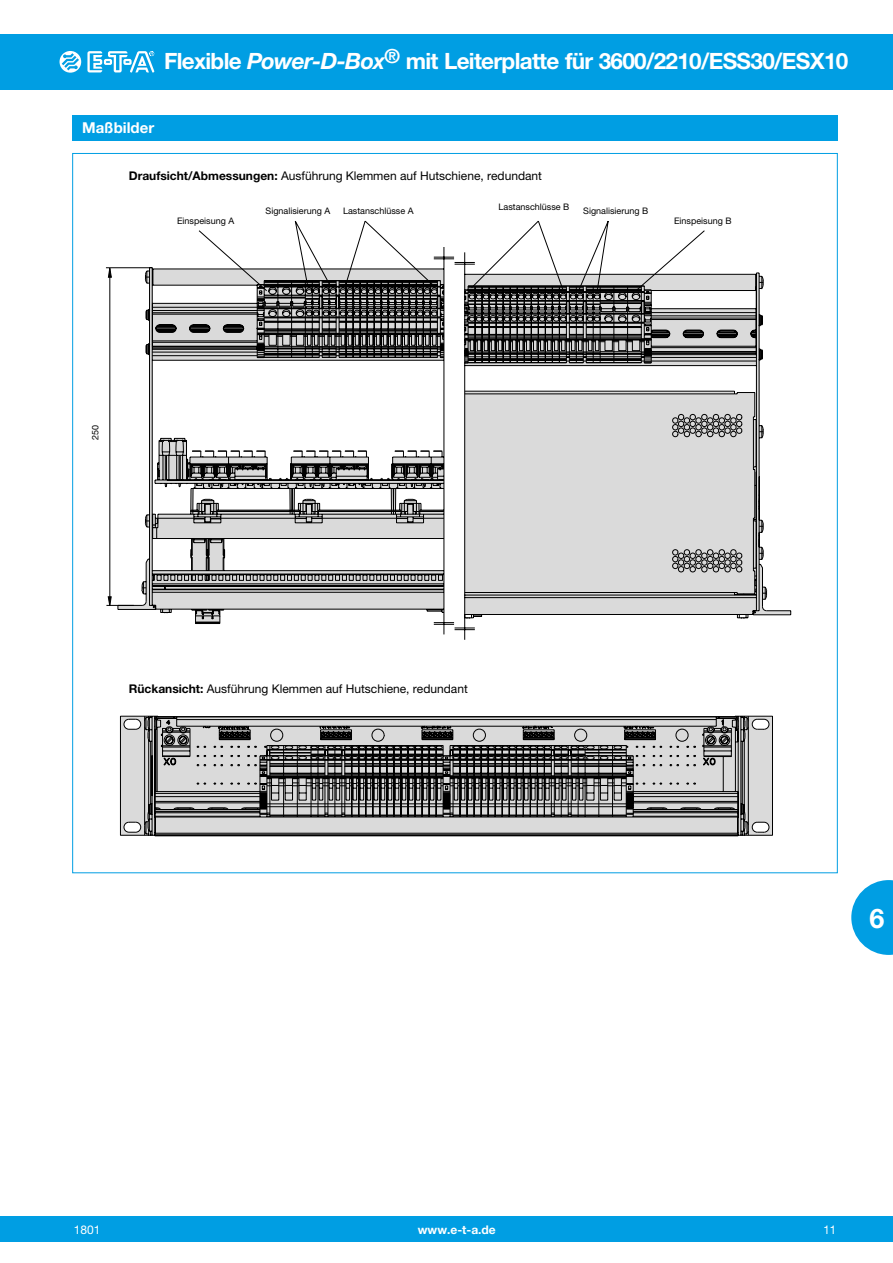
<style>
.page{position:relative;width:893px;height:1263px;background:#fff}
.page>*{position:absolute;margin:0;border:0;box-sizing:border-box;transform-origin:0 0}
.t1{font:700 27px "Helvetica Neue LT";color:#fff}
.t2{font:700 22.5px "Helvetica Neue LT";letter-spacing:-.03em;color:#fff}
.t3{font:700 15px "Helvetica Neue LT";color:#fff}
.t4{font:12px "Helvetica Neue LT";color:#000}
.t5{font:700 12px "Helvetica Neue LT";color:#fff}
.t6{font:12px "Helvetica Neue LT";color:#fff}
.t7{font:12px "Helvetica Neue LT";color:#fff;scale:.95 1}
.t8{font:9px "Helvetica Neue LT";color:#000}
.s1{font-style:italic}
.s2{font-weight:700}
</style>
<div class="page">
<div style="left:0;top:1216px;width:893px;height:26px;background:#009ee3"></div>
<div style="left:0;top:34px;width:893px;height:55px;background:#009ee3"></div>
<svg style="left:60px;top:51px;width:21px;height:22px"></svg>
<svg style="left:87px;top:51px;width:67px;height:21px"></svg>
<svg style="left:851px;top:880px;width:42px;height:75px"></svg>
<div style="left:72px;top:115px;width:766px;height:25px;background:#009ee3"></div>
<svg style="left:106px;top:221px;width:599px;height:70px"></svg>
<hr style="left:110px;top:269px;width:1px;height:331px;background:#000">
<svg style="left:106px;top:596px;width:11px;height:10px"></svg>
<svg style="left:117px;top:246px;width:674px;height:590px"></svg>
<svg style="left:123px;top:270px;width:647px;height:565px"></svg>
<svg style="left:154px;top:390px;width:603px;height:420px"></svg>
<h2 class="t2" style="left:164px;top:47px;width:686px">Flexible <span class="s1">Power-D-Box</span><sup>®</sup> mit Leiterplatte für 3600/2210/ESS30/ESX10</h2>
<p class="t3" style="left:82px;top:119px;width:73px">Maßbilder</p>
<p class="t4" style="left:129px;top:169px;width:415px"><span class="s2">Draufsicht/Abmessungen:</span> Ausführung Klemmen auf Hutschiene, redundant</p>
<p class="t8" style="left:177px;top:215px;width:59px">Einspeisung A</p>
<p class="t8" style="left:499px;top:202px;width:72px">Lastanschlüsse B</p>
<p class="t8" style="left:266px;top:206px;width:66px">Signalisierung A</p>
<p class="t8" style="left:583px;top:206px;width:66px">Signalisierung B</p>
<p class="t8" style="left:343px;top:206px;width:72px">Lastanschlüsse A</p>
<p class="t8" style="left:674px;top:215px;width:59px">Einspeisung B</p>
<p class="t8" style="left:90px;top:440px;width:17px;rotate:-90deg">250</p>
<p class="t4" style="left:129px;top:681px;width:340px"><span class="s2">Rückansicht:</span> Ausführung Klemmen auf Hutschiene, redundant</p>
<h1 class="t1" style="left:869px;top:902px;width:17px">6</h1>
<p class="t6" style="left:74px;top:1222px;width:28px">1801</p>
<p class="t5" style="left:418px;top:1222px;width:79px">www.e-t-a.de</p>
<p class="t7" style="left:823px;top:1222px;width:15px">11</p>
</div>
